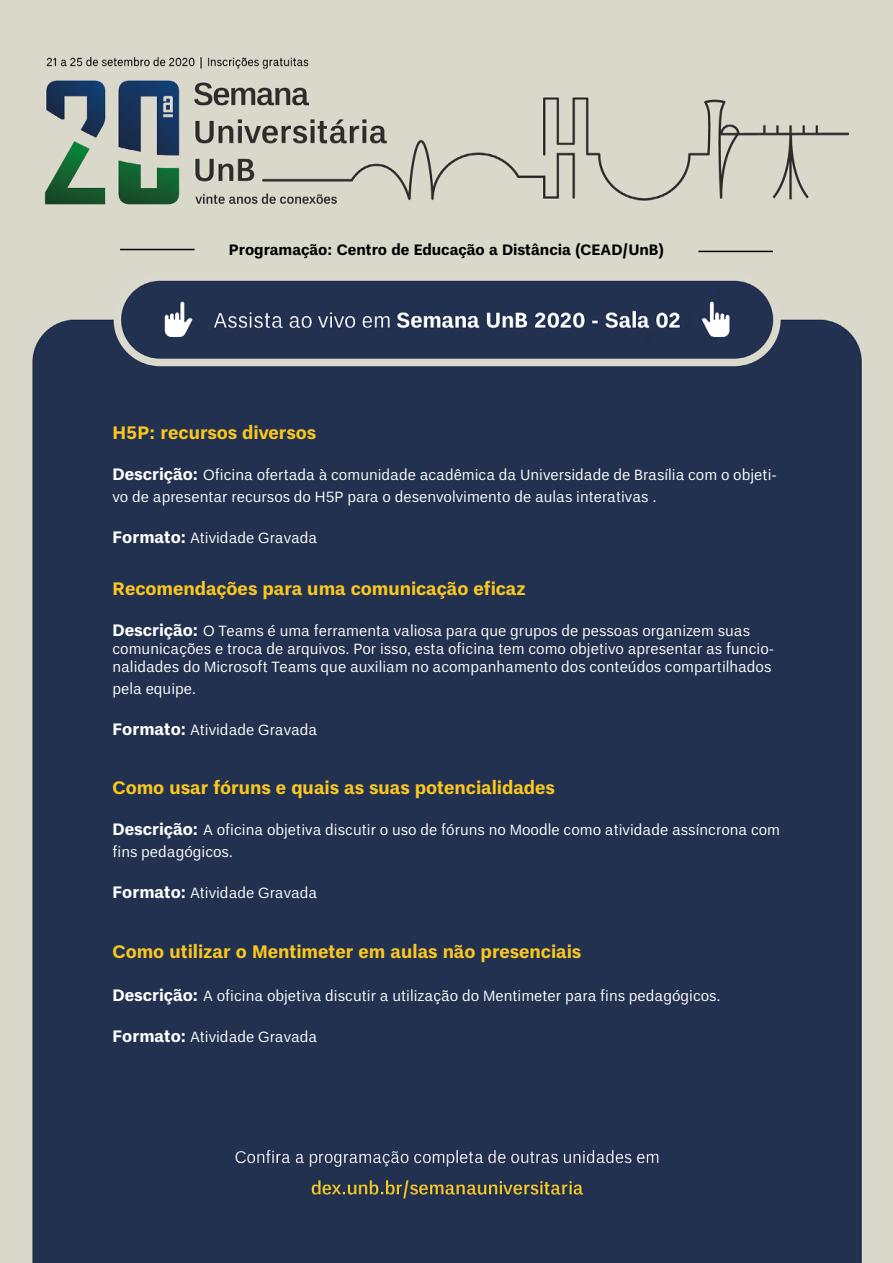
<style>
.page{position:relative;width:893px;height:1263px;background:#fff}
.page>*{position:absolute;margin:0;border:0;box-sizing:border-box;transform-origin:0 0}
.t1{font:700 18px "Un B Pro";color:#f9c71f}
.t2{font:15px/21.6px "Un B Pro";color:#fff}
.t3{font:700 15px "Un B Pro";color:#000}
.s1{font-weight:700;font-size:16.5px}
</style>
<div class="page">
<img style="left:0;top:0;width:893px;height:1263px">
<hr style="left:698px;top:251px;width:75px;height:1px;background:#000">
<hr style="left:120px;top:249px;width:75px;height:1px;background:#000">
<p class="t3" style="left:229px;top:241px;width:437px">Programação: Centro de Educação a Distância (CEAD/UnB)</p>
<p class="t1" style="left:112px;top:422px;width:205px">H5P: recursos diversos</p>
<p class="t2" style="left:112px;top:464px;width:666px"><span class="s1">Descrição:</span> Oficina ofertada à comunidade acadêmica da Universidade de Brasília com o objeti&shy;vo de apresentar recursos do H5P para o desenvolvimento de aulas interativas .</p>
<p class="t2" style="left:112px;top:527px;width:206px"><span class="s1">Formato:</span> Atividade Gravada</p>
<p class="t1" style="left:112px;top:578px;width:415px">Recomendações para uma comunicação eficaz</p>
<p class="t2" style="left:112px;top:622px;width:663px;line-height:18px"><span class="s1">Descrição:</span> O Teams é uma ferramenta valiosa para que grupos de pessoas organizem suas comunicações e troca de arquivos. Por isso, esta oficina tem como objetivo apresentar as funcio&shy;nalidades do Microsoft Teams que auxiliam no acompanhamento dos conteúdos compartilhados</p>
<p class="t2" style="left:112px;top:677px;width:85px">pela equipe.</p>
<p class="t2" style="left:112px;top:719px;width:206px"><span class="s1">Formato:</span> Atividade Gravada</p>
<p class="t1" style="left:112px;top:777px;width:444px">Como usar fóruns e quais as suas potencialidades</p>
<p class="t2" style="left:112px;top:819px;width:669px"><span class="s1">Descrição:</span> A oficina objetiva discutir o uso de fóruns no Moodle como atividade assíncrona com fins pedagógicos.</p>
<p class="t2" style="left:112px;top:882px;width:206px"><span class="s1">Formato:</span> Atividade Gravada</p>
<p class="t1" style="left:112px;top:941px;width:470px">Como utilizar o Mentimeter em aulas não presenciais</p>
<p class="t2" style="left:112px;top:985px;width:610px"><span class="s1">Descrição:</span> A oficina objetiva discutir a utilização do Mentimeter para fins pedagógicos.</p>
<p class="t2" style="left:112px;top:1026px;width:206px"><span class="s1">Formato:</span> Atividade Gravada</p>
</div>
